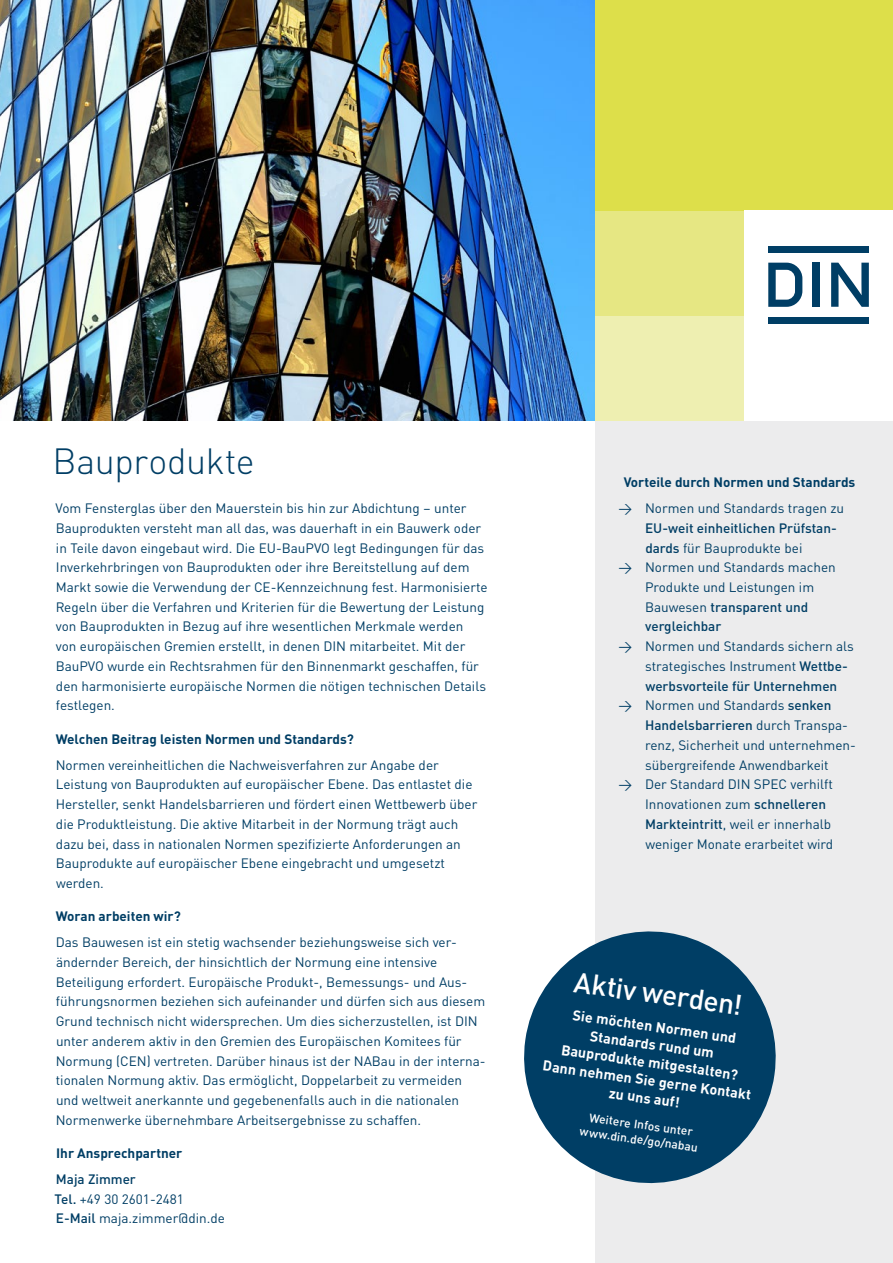
<style>
.page{position:relative;width:893px;height:1263px;background:#fff}
.page>*{position:absolute;margin:0;border:0;box-sizing:border-box;transform-origin:0 0}
.DIN_Kopfzeile_Head{font:300 36px "DINOT";letter-spacing:-.01em;color:#003e65}
.DIN_Kopfzeile_Subhea{font:500 28.35px "DINOT";color:#fff}
.DIN_Copy_9pt{font:700 14.25px/18px "DINOT";color:#fff;text-align:center}
.DIN_Copy_9pt-2{font:13.5px/19.8px "DINOT";color:#003e65}
.DIN_Subhead_9pt{font:700 13.5px "DINOT";color:#003e65}
.DIN_Kopfzeile_Subhea-2{font:500 12px/15px "DINOT";color:#fff;text-align:center}
.s1{font-weight:500}
</style>
<div class="page">
<img style="left:0;top:0;width:595px;height:421px">
<div style="left:595px;top:421px;width:298px;height:842px;background:#ececed"></div>
<div style="left:595px;top:0;width:298px;height:421px;background:#eeefb1"></div>
<div style="left:595px;top:0;width:298px;height:316px;background:#e6e783"></div>
<div style="left:595px;top:0;width:298px;height:210px;background:#dddf4a"></div>
<svg style="left:524px;top:931px;width:252px;height:253px;fill:#003e65"></svg>
<div style="left:744px;top:210px;width:149px;height:211px;background:#fff"></div>
<svg style="left:768px;top:263px;width:34px;height:44px"></svg>
<div style="left:768px;top:246px;width:101px;height:6px;background:#003e65"></div>
<div style="left:812px;top:263px;width:8px;height:44px;background:#003e65"></div>
<svg style="left:831px;top:263px;width:38px;height:44px"></svg>
<div style="left:768px;top:317px;width:101px;height:7px;background:#003e65"></div>
<p class="DIN_Kopfzeile_Head" style="left:52px;top:433px;width:204px">Bauprodukte</p>
<p class="DIN_Copy_9pt-2" style="left:56px;top:497px;width:434px">Vom Fensterglas über den Mauerstein bis hin zur Abdichtung – unter Bauprodukten versteht man all das, was dauerhaft in ein Bauwerk oder in Teile davon eingebaut wird. Die EU-BauPVO legt Bedingungen für das Inverkehrbringen von Bauprodukten oder ihre Bereitstellung auf dem Markt sowie die Verwendung der CE-Kennzeichnung fest. Harmonisierte Regeln über die Verfahren und Kriterien für die Bewertung der Leistung von Bauprodukten in Bezug auf ihre wesentlichen Merkmale werden<br>von europäischen Gremien erstellt, in denen DIN mitarbeitet. Mit der BauPVO wurde ein Rechtsrahmen für den Binnenmarkt geschaffen, für den harmonisierte europäische Normen die nötigen technischen Details festlegen.</p>
<p class="DIN_Subhead_9pt" style="left:56px;top:728px;width:300px">Welchen Beitrag leisten Normen und Standards?</p>
<p class="DIN_Copy_9pt-2" style="left:56px;top:754px;width:423px">Normen vereinheitlichen die Nachweisverfahren zur Angabe der Leistung von Bauprodukten auf europäischer Ebene. Das entlastet die Hersteller, senkt Handelsbarrieren und fördert einen Wettbewerb über die Produktleistung. Die aktive Mitarbeit in der Normung trägt auch dazu bei, dass in nationalen Normen spezifizierte Anforderungen an Bauprodukte auf europäischer Ebene eingebracht und umgesetzt werden.</p>
<p class="DIN_Subhead_9pt" style="left:56px;top:906px;width:126px">Woran arbeiten wir?</p>
<p class="DIN_Copy_9pt-2" style="left:56px;top:931px;width:431px">Das Bauwesen ist ein stetig wachsender beziehungsweise sich ver&shy;ändernder Bereich, der hinsichtlich der Normung eine intensive Beteiligung erfordert. Europäische Produkt-, Bemessungs- und Aus&shy;führungsnormen beziehen sich aufeinander und dürfen sich aus diesem Grund technisch nicht widersprechen. Um dies sicherzustellen, ist DIN unter anderem aktiv in den Gremien des Europäischen Komitees für Normung (CEN) vertreten. Darüber hinaus ist der NABau in der interna&shy;tionalen Normung aktiv. Das ermöglicht, Doppelarbeit zu vermeiden und weltweit anerkannte und gegebenenfalls auch in die nationalen Normenwerke übernehmbare Arbeitsergebnisse zu schaffen.</p>
<p class="DIN_Subhead_9pt" style="left:56px;top:1143px;width:128px">Ihr Ansprechpartner</p>
<p class="DIN_Copy_9pt-2" style="left:55px;top:1168px;width:172px"><span class="s1">Maja Zimmer<br>Tel.</span> +49 30 2601-2481<br><span class="s1">E-Mail</span> maja.zimmer@din.de</p>
<p class="DIN_Subhead_9pt" style="left:624px;top:472px;width:233px">Vorteile durch Normen und Standards</p>
<p class="DIN_Copy_9pt-2" style="left:645px;top:497px;width:201px;text-indent:-27px">→ Normen und Standards tragen zu<br><span class="s1">EU-weit einheitlichen Prüfstan&shy;dards</span> für Bauprodukte bei</p>
<p class="DIN_Copy_9pt-2" style="left:645px;top:556px;width:192px;text-indent:-27px">→ Normen und Standards machen<br>Produkte und Leistungen im<br>Bauwesen <span class="s1">transparent und vergleichbar</span></p>
<p class="DIN_Copy_9pt-2" style="left:645px;top:635px;width:210px;text-indent:-27px">→ Normen und Standards sichern als strategisches Instrument <span class="s1">Wettbe&shy;werbsvorteile für Unternehmen</span></p>
<p class="DIN_Copy_9pt-2" style="left:645px;top:694px;width:212px;text-indent:-27px">→ Normen und Standards <span class="s1">senken<br>Handelsbarrieren</span> durch Transpa&shy;renz, Sicherheit und unternehmen&shy;sübergreifende Anwendbarkeit</p>
<p class="DIN_Copy_9pt-2" style="left:645px;top:773px;width:190px;text-indent:-27px">→ Der Standard DIN SPEC verhilft<br>Innovationen zum <span class="s1">schnelleren<br>Markteintritt</span>, weil er innerhalb weniger Monate erarbeitet wird</p>
<p class="DIN_Kopfzeile_Subhea" style="left:577px;top:960px;width:171px;rotate:8deg">Aktiv werden!</p>
<p class="DIN_Copy_9pt" style="left:552px;top:1002px;width:212px;rotate:8deg">Sie möchten Normen und<br>Standards rund um<br>Bauprodukte mitgestalten?<br>Dann nehmen Sie gerne Kontakt zu uns auf!</p>
<p class="DIN_Kopfzeile_Subhea-2" style="left:583px;top:1108px;width:121px;rotate:8deg">Weitere Infos unter www.din.de/go/nabau</p>
</div>
